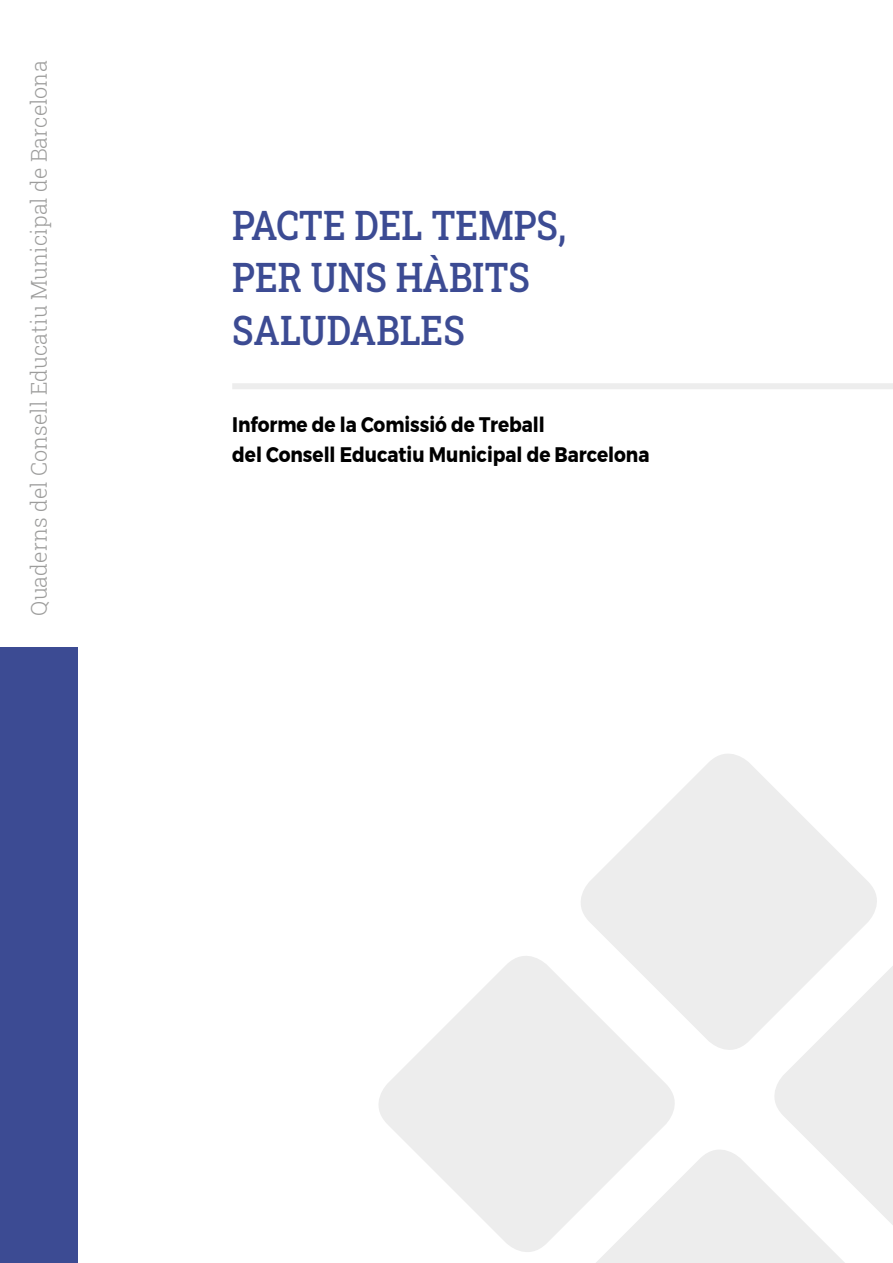
<style>
.page{position:relative;width:893px;height:1263px;background:#fff}
.page>*{position:absolute;margin:0;border:0;box-sizing:border-box;transform-origin:0 0}
.t1{font:500 40.5px/52.5px "Roboto Slab";color:#3c4b93;scale:.88 1}
.t2{font:300 21.75px "Roboto Slab";color:#9d9d9c}
.t3{font:700 21px/30px "Montserrat";color:#000;scale:.88 1}
</style>
<div class="page">
<div style="left:0;top:648px;width:78px;height:615px;background:#3c4b93"></div>
<div style="left:232px;top:383px;width:661px;height:6px;background:#ededed"></div>
<svg style="left:379px;top:956px;width:182px;height:296px;fill:#ededed"></svg>
<svg style="left:581px;top:754px;width:296px;height:182px;fill:#ededed"></svg>
<svg style="left:561px;top:936px;width:332px;height:327px"></svg>
<p class="t2" style="left:24px;top:616px;width:557px;rotate:-90deg">Quaderns del Consell Educatiu Municipal de Barcelona</p>
<h1 class="t1" style="left:232px;top:198px;width:381px">PACTE DEL TEMPS,<br>PER UNS HÀBITS<br>SALUDABLES</h1>
<p class="t3" style="left:232px;top:410px;width:476px">Informe de la Comissió de Treball<br>del Consell Educatiu Municipal de Barcelona</p>
</div>
